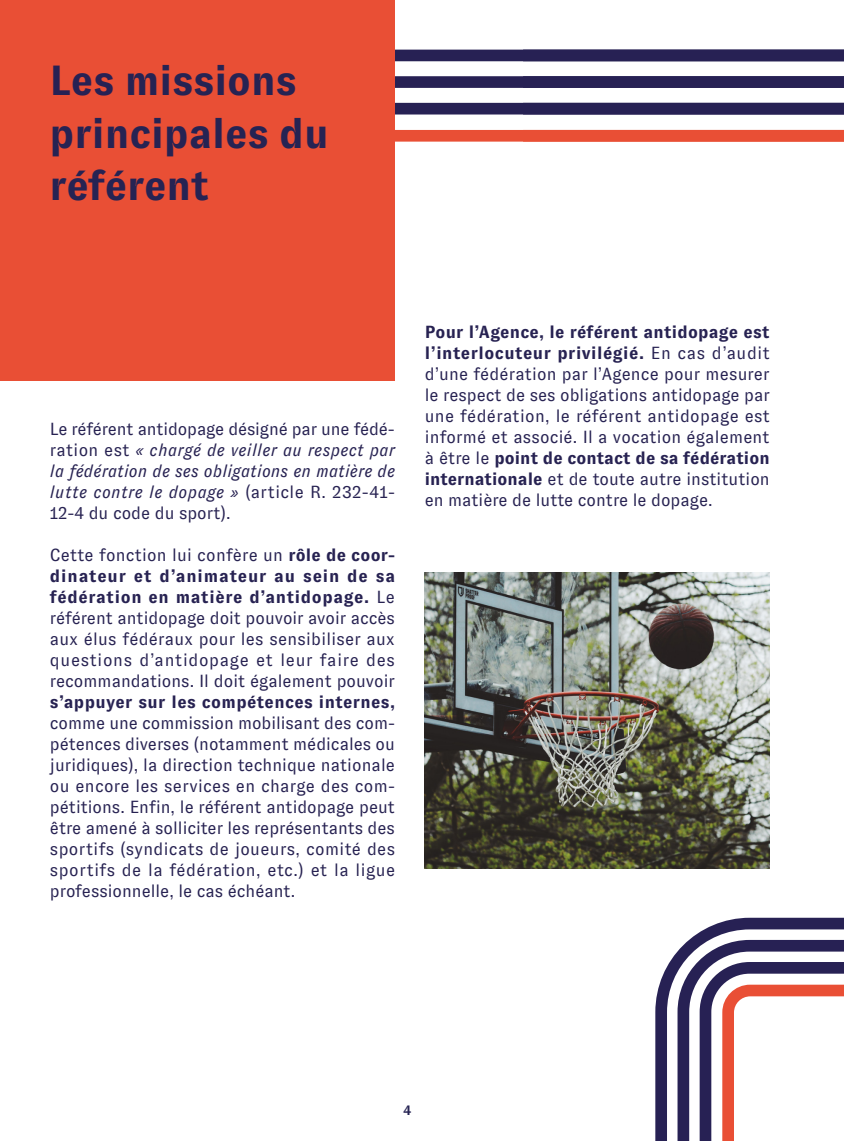
<style>
.page{position:relative;width:844px;height:1141px;background:#fff}
.page>*{position:absolute;margin:0;border:0;box-sizing:border-box;transform-origin:0 0}
.t1{font:700 42px/52.5px "GT Zirkon";color:#262353}
.t2{font:17.5px/21px "GT Zirkon";color:#272252;text-align:justify}
.t3{font:italic 17.5px/21px "GT Zirkon";letter-spacing:.005em;color:#272252;text-align:justify}
.t4{font:700 17.5px "GT Zirkon";letter-spacing:.025em;color:#272252}
.t5{font:700 14px "GT Zirkon";color:#262353}
.s1{color:#272154}
.s2{font-style:normal}
.s3{font-weight:700}
</style>
<div class="page">
<div style="left:363px;top:130px;width:474px;height:12px;background:#e94f35"></div>
<div style="left:363px;top:103px;width:474px;height:12px;background:#272154"></div>
<div style="left:363px;top:76px;width:474px;height:12px;background:#272154"></div>
<div style="left:363px;top:50px;width:474px;height:11px;background:#272154"></div>
<div style="left:0;top:0;width:394px;height:381px;background:#e94f35"></div>
<svg style="left:517px;top:49px;width:326px;height:615px"></svg>
<svg style="left:655px;top:917px;width:188px;height:224px"></svg>
<img style="left:424px;top:573px;width:345px;height:295px">
<h1 class="t1" style="left:50px;top:55px;width:281px"><span class="s1">Les</span> missions principales du référent</h1>
<p class="t3" style="left:50px;top:419px;width:346px"><span class="s2">Le référent antidopage désigné par une fédé&shy;ration est</span> « chargé de veiller au respect par la fédération de ses obligations en matière de lutte contre le dopage » <span class="s2">(article R. 232-41- 12-4 du code du sport).</span></p>
<p class="t2" style="left:50px;top:545px;width:346px">Cette fonction lui confère un <span class="s3">rôle de coor&shy;dinateur et d’animateur au sein de sa fédération en matière d’antidopage.</span> Le référent antidopage doit pouvoir avoir accès aux élus fédéraux pour les sensibiliser aux questions d’antidopage et leur faire des recommandations. Il doit également pouvoir</p>
<p class="t4" style="left:50px;top:693px;width:346px">s’appuyer sur les compétences internes,</p>
<p class="t2" style="left:50px;top:713px;width:346px">comme une commission mobilisant des com&shy;pétences diverses (notamment médicales ou juridiques), la direction technique nationale ou encore les services en charge des com&shy;pétitions. Enfin, le référent antidopage peut être amené à solliciter les représentants des sportifs (syndicats de joueurs, comité des sportifs de la fédération, etc.) et la ligue professionnelle, le cas échéant.</p>
<p class="t2" style="left:424px;top:322px;width:346px"><span class="s3">Pour l’Agence, le référent antidopage est l’interlocuteur privilégié.</span> En cas d’audit d’une fédération par l’Agence pour mesurer le respect de ses obligations antidopage par une fédération, le référent antidopage est informé et associé. Il a vocation également à être le <span class="s3">point de contact de sa fédération internationale</span> et de toute autre institution en matière de lutte contre le dopage.</p>
<p class="t5" style="left:403px;top:1102px;width:9px">4</p>
</div>
